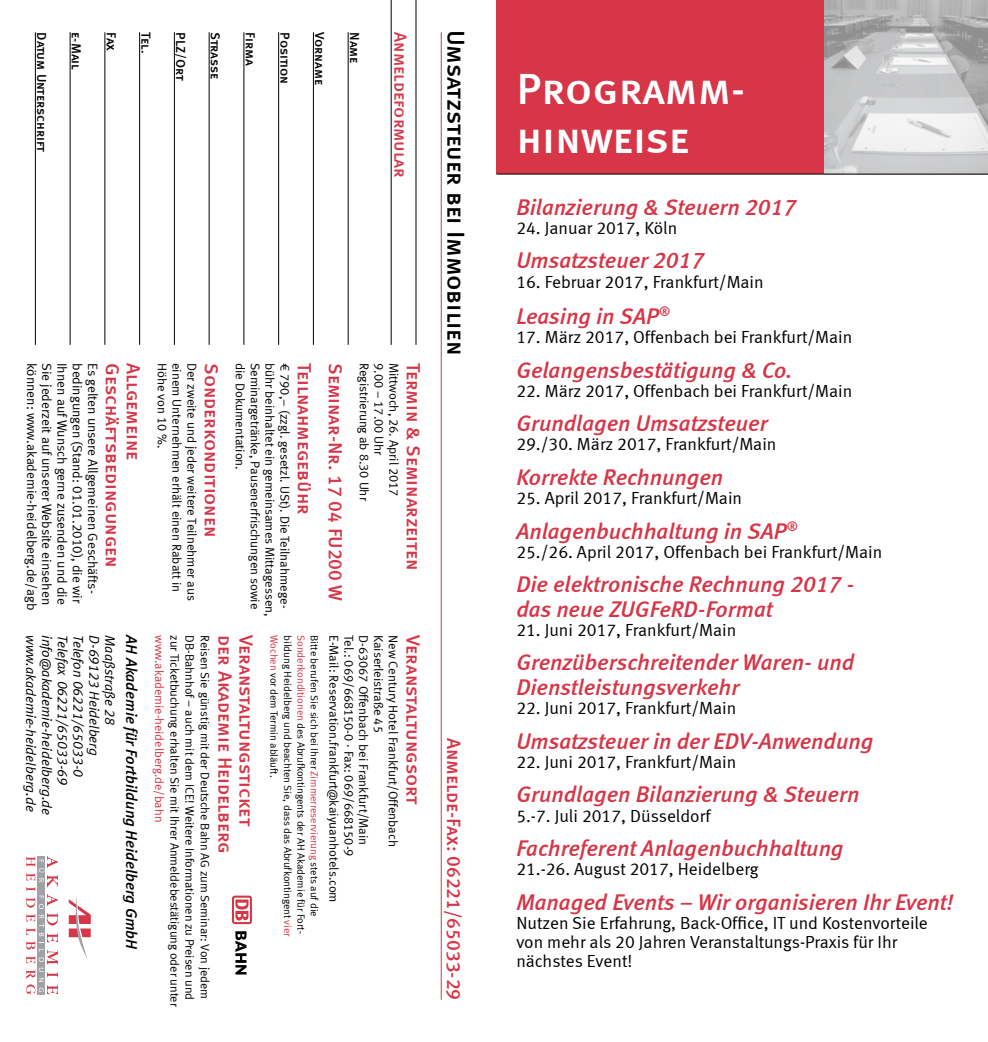
<style>
.page{position:relative;width:988px;height:1042px;background:#fff}
.page>*{position:absolute;margin:0;border:0;box-sizing:border-box;transform-origin:0 0}
.t1{font:43.75px/49px "Meta Medium LF Caps";letter-spacing:-.005em;color:#fff}
.t2{font:24.5px "Meta Medium LF Caps";color:#000}
.t3{font:italic 22.75px/24.5px "Meta Medium LF";color:#d63647}
.t4{font:19.25px "Meta Medium LF Caps";color:#d63647}
.t5{font:17.5px/19.2px "Meta Normal LF";color:#000}
.t6{font:17.5px "Meta Medium LF Caps";color:#d63647}
.t7{font:italic 15.75px "Meta Medium LF";color:#000}
.t8{font:italic 14px "Meta Normal LF";color:#000}
.t9{font:13.47px "Meta Normal LF";color:#000}
.t10{font:13.12px "Meta Medium LF Caps";letter-spacing:-.005em;color:#000}
.t11{font:12.78px "Meta Normal LF";color:#000}
.t12{font:12.25px "Meta Normal LF";color:#000}
.t13{font:12.25px "Meta Normal LF";color:#d63647}
.t14{font:10.5px/13.5px "Meta Normal LF";color:#000}
.s1{color:#d63647}
</style>
<div class="page">
<img style="left:823px;top:0;width:164px;height:174px">
<div style="left:496px;top:0;width:327px;height:174px;background:#d63647"></div>
<hr style="left:440px;top:32px;width:1px;height:968px;background:#d63647">
<hr style="left:415px;top:0;width:1px;height:345px;background:#000">
<hr style="left:390px;top:0;width:1px;height:345px;background:#000">
<hr style="left:347px;top:32px;width:1px;height:313px;background:#000">
<hr style="left:313px;top:32px;width:1px;height:313px;background:#000">
<hr style="left:278px;top:32px;width:1px;height:313px;background:#000">
<hr style="left:243px;top:32px;width:1px;height:313px;background:#000">
<hr style="left:209px;top:32px;width:1px;height:313px;background:#000">
<hr style="left:174px;top:32px;width:1px;height:313px;background:#000">
<hr style="left:139px;top:32px;width:1px;height:313px;background:#000">
<hr style="left:104px;top:32px;width:1px;height:313px;background:#000">
<hr style="left:70px;top:32px;width:1px;height:313px;background:#000">
<hr style="left:35px;top:32px;width:1px;height:313px;background:#000">
<hr style="left:496px;top:174px;width:491px;height:1px;background:#000">
<svg style="left:69px;top:896px;width:21px;height:63px"></svg>
<svg style="left:26px;top:856px;width:32px;height:139px"></svg>
<div style="left:232px;top:895px;width:20px;height:29px;background:#d63647;border-radius:3px"></div>
<svg style="left:234px;top:897px;width:16px;height:25px"></svg>
<svg style="left:235px;top:899px;width:13px;height:21px"></svg>
<svg style="left:235px;top:931px;width:11px;height:43px"></svg>
<p class="t10" style="left:49px;top:32px;width:121px;rotate:90deg">Datum Unterschrift</p>
<p class="t10" style="left:84px;top:32px;width:39px;rotate:90deg">e-Mail</p>
<p class="t10" style="left:119px;top:32px;width:20px;rotate:90deg">Fax</p>
<p class="t10" style="left:154px;top:32px;width:22px;rotate:90deg">Tel.</p>
<p class="t10" style="left:188px;top:32px;width:50px;rotate:90deg">PLZ/Ort</p>
<p class="t10" style="left:223px;top:32px;width:48px;rotate:90deg">Strasse</p>
<p class="t10" style="left:258px;top:32px;width:35px;rotate:90deg">Firma</p>
<p class="t10" style="left:292px;top:32px;width:54px;rotate:90deg">Position</p>
<p class="t10" style="left:327px;top:32px;width:54px;rotate:90deg">Vorname</p>
<p class="t10" style="left:362px;top:32px;width:33px;rotate:90deg">Name</p>
<p class="t6" style="left:410px;top:32px;width:147px;rotate:90deg">Anmeldeformular</p>
<h2 class="t2" style="left:470px;top:30px;width:327px;rotate:90deg">Umsatzsteuer bei Immobilien</h2>
<p class="t9" style="left:40px;top:363px;width:249px;rotate:90deg">können: www.akademie-heidelberg.de/agb</p>
<p class="t9" style="left:55px;top:363px;width:244px;rotate:90deg">Sie jederzeit auf unserer Website einsehen</p>
<p class="t9" style="left:70px;top:363px;width:243px;rotate:90deg">Ihnen auf Wunsch gerne zusenden und die</p>
<p class="t9" style="left:85px;top:363px;width:242px;rotate:90deg">bedingungen (Stand: 01.01.2010), die wir</p>
<p class="t9" style="left:100px;top:363px;width:232px;rotate:90deg">Es gelten unsere Allgemeinen Geschäfts-</p>
<p class="t4" style="left:123px;top:363px;width:206px;rotate:90deg">Geschäftsbedingungen</p>
<p class="t4" style="left:144px;top:363px;width:99px;rotate:90deg">Allgemeine</p>
<p class="t11" style="left:169px;top:363px;width:87px;rotate:90deg">Höhe von 10 %.</p>
<p class="t11" style="left:184px;top:363px;width:231px;rotate:90deg">einem Unternehmen erhält einen Rabatt in</p>
<p class="t11" style="left:199px;top:363px;width:239px;rotate:90deg">Der zweite und jeder weitere Teilnehmer aus</p>
<p class="t4" style="left:223px;top:363px;width:176px;rotate:90deg">Sonderkonditionen</p>
<p class="t11" style="left:247px;top:363px;width:108px;rotate:90deg">die Dokumentation.</p>
<p class="t11" style="left:262px;top:363px;width:248px;rotate:90deg">Seminargetränke, Pausenerfrischungen sowie</p>
<p class="t11" style="left:277px;top:363px;width:255px;rotate:90deg">bühr beinhaltet ein gemeinsames Mittagessen,</p>
<p class="t11" style="left:292px;top:363px;width:247px;rotate:90deg">€ 790,– (zzgl. gesetzl. USt). Die Teilnahmege-</p>
<p class="t4" style="left:315px;top:363px;width:153px;rotate:90deg">Teilnahmegebühr</p>
<p class="t4" style="left:346px;top:363px;width:240px;rotate:90deg">Seminar-Nr. 17 04 FU200 W</p>
<p class="t11" style="left:371px;top:363px;width:139px;rotate:90deg">Registrierung ab 8.30 Uhr</p>
<p class="t11" style="left:386px;top:363px;width:94px;rotate:90deg">9.00 – 17.00 Uhr</p>
<p class="t11" style="left:401px;top:363px;width:135px;rotate:90deg">Mittwoch, 26. April 2017</p>
<p class="t4" style="left:424px;top:363px;width:209px;rotate:90deg">Termin &amp; Seminarzeiten</p>
<p class="t8" style="left:87px;top:635px;width:144px;rotate:90deg">Telefon 06221/65033-0</p>
<p class="t8" style="left:102px;top:635px;width:122px;rotate:90deg">D-69123 Heidelberg</p>
<p class="t8" style="left:118px;top:635px;width:91px;rotate:90deg">Maaßstraße 28</p>
<p class="t7" style="left:141px;top:635px;width:316px;rotate:90deg">AH Akademie für Fortbildung Heidelberg GmbH</p>
<p class="t8" style="left:39px;top:635px;width:178px;rotate:90deg">www.akademie-heidelberg.de</p>
<p class="t8" style="left:55px;top:635px;width:181px;rotate:90deg">info@akademie-heidelberg.de</p>
<p class="t8" style="left:71px;top:635px;width:151px;rotate:90deg">Telefax 06221/65033-69</p>
<p class="t13" style="left:166px;top:635px;width:189px;rotate:90deg">www.akademie-heidelberg.de/bahn</p>
<p class="t12" style="left:182px;top:635px;width:373px;rotate:90deg">zur Ticketbuchung erhalten Sie mit Ihrer Anmeldebestätigung oder unter</p>
<p class="t12" style="left:197px;top:635px;width:366px;rotate:90deg">DB-Bahnhof − auch mit dem ICE! Weitere Informationen zu Preisen und</p>
<p class="t12" style="left:212px;top:635px;width:365px;rotate:90deg">Reisen Sie günstig mit der Deutsche Bahn AG zum Seminar: Von jedem</p>
<p class="t4" style="left:236px;top:635px;width:220px;rotate:90deg">der Akademie Heidelberg</p>
<p class="t4" style="left:257px;top:635px;width:193px;rotate:90deg">Veranstaltungsticket</p>
<p class="t14" style="left:321px;top:635px;width:283px;rotate:90deg">Bitte berufen Sie sich bei Ihrer <span class="s1">Zimmerreservierung</span> stets auf die</p>
<p class="t11" style="left:341px;top:635px;width:269px;rotate:90deg">E-Mail: Reservation.frankfurt@kaiyuanhotels.com</p>
<p class="t11" style="left:356px;top:635px;width:223px;rotate:90deg">Tel.: 069/668150-0 · Fax: 069/668150-9</p>
<p class="t11" style="left:371px;top:635px;width:212px;rotate:90deg">D-63067 Offenbach bei Frankfurt/Main</p>
<p class="t11" style="left:386px;top:635px;width:99px;rotate:90deg">Kaiserleistraße 45</p>
<p class="t11" style="left:400px;top:635px;width:213px;rotate:90deg">New Century Hotel Frankfurt/Offenbach</p>
<p class="t4" style="left:424px;top:635px;width:171px;rotate:90deg">Veranstaltungsort</p>
<p class="t14" style="left:308px;top:635px;width:303px;rotate:90deg"><span class="s1">Sonderkonditionen</span> des Abrufkontingents der AH Akademie für Fort&shy;bildung Heidelberg und beachten Sie, dass das Abrufkontingent <span class="s1">vier<br>Wochen</span> vor dem Termin abläuft.</p>
<p class="t4" style="left:465px;top:738px;width:264px;rotate:90deg">Anmelde-Fax: 06221/65033-29</p>
<h1 class="t1" style="left:516px;top:64px;width:230px">Programm&shy;hinweise</h1>
<h3 class="t3" style="left:516px;top:194px;width:281px">Bilanzierung &amp; Steuern 2017</h3>
<p class="t5" style="left:516px;top:218px;width:162px">24. Januar 2017, Köln</p>
<h3 class="t3" style="left:516px;top:248px;width:189px">Umsatzsteuer 2017</h3>
<p class="t5" style="left:516px;top:272px;width:249px">16. Februar 2017, Frankfurt/Main</p>
<h3 class="t3" style="left:516px;top:303px;width:155px">Leasing in SAP<sup>®</sup></h3>
<p class="t5" style="left:516px;top:327px;width:337px">17. März 2017, Offenbach bei Frankfurt/Main</p>
<h3 class="t3" style="left:516px;top:357px;width:278px">Gelangensbestätigung &amp; Co.</h3>
<p class="t5" style="left:516px;top:381px;width:337px">22. März 2017, Offenbach bei Frankfurt/Main</p>
<h3 class="t3" style="left:516px;top:411px;width:253px">Grundlagen Umsatzsteuer</h3>
<p class="t5" style="left:516px;top:434px;width:261px">29./30. März 2017, Frankfurt/Main</p>
<h3 class="t3" style="left:516px;top:464px;width:208px">Korrekte Rechnungen</h3>
<p class="t5" style="left:516px;top:488px;width:227px">25. April 2017, Frankfurt/Main</p>
<h3 class="t3" style="left:516px;top:518px;width:283px">Anlagenbuchhaltung in SAP<sup>®</sup></h3>
<p class="t5" style="left:516px;top:542px;width:367px">25./26. April 2017, Offenbach bei Frankfurt/Main</p>
<h3 class="t3" style="left:516px;top:572px;width:339px">Die elektronische Rechnung 2017 - das neue ZUGFeRD-Format</h3>
<p class="t5" style="left:516px;top:620px;width:221px">21. Juni 2017, Frankfurt/Main</p>
<h3 class="t3" style="left:516px;top:650px;width:339px">Grenzüberschreitender Waren- und<br>Dienstleistungsverkehr</h3>
<p class="t5" style="left:516px;top:698px;width:221px">22. Juni 2017, Frankfurt/Main</p>
<h3 class="t3" style="left:516px;top:728px;width:358px">Umsatzsteuer in der EDV-Anwendung</h3>
<p class="t5" style="left:516px;top:752px;width:221px">22. Juni 2017, Frankfurt/Main</p>
<h3 class="t3" style="left:516px;top:782px;width:344px">Grundlagen Bilanzierung &amp; Steuern</h3>
<p class="t5" style="left:516px;top:805px;width:195px">5.-7. Juli 2017, Düsseldorf</p>
<h3 class="t3" style="left:516px;top:835px;width:329px">Fachreferent Anlagenbuchhaltung</h3>
<p class="t5" style="left:516px;top:859px;width:244px">21.-26. August 2017, Heidelberg</p>
<h3 class="t3" style="left:516px;top:889px;width:439px">Managed Events – Wir organisieren Ihr Event!</h3>
<p class="t5" style="left:516px;top:913px;width:413px">Nutzen Sie Erfahrung, Back-Office, IT und Kostenvorteile von mehr als 20 Jahren Veranstaltungs-Praxis für Ihr nächstes Event!</p>
</div>
